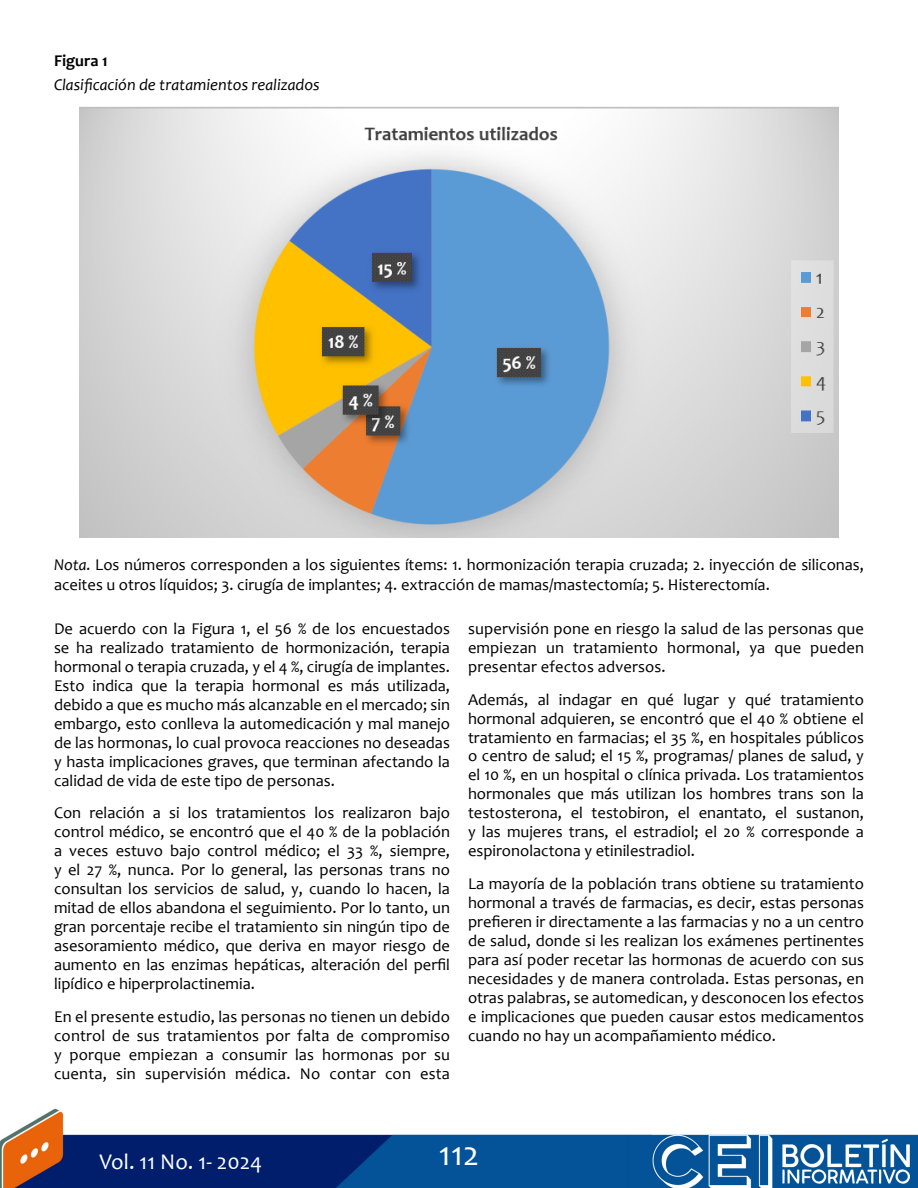
<style>
.page{position:relative;width:918px;height:1188px;background:#fff}
.page>*{position:absolute;margin:0;border:0;box-sizing:border-box;transform-origin:0 0}
.t1{font:34.5px "Candara";color:#fff}
.t2{font:22.5px "Candara";color:#fff}
.t3{font:16.5px/18.9px "Candara";color:#000;text-align:justify}
.t4{font:italic 16.5px "Candara";color:#000}
.t5{font:700 16.5px "Candara";color:#000}
.s1{font-style:italic}
</style>
<div class="page">
<img style="left:0;top:1108px;width:917px;height:80px">
<img style="left:79px;top:107px;width:760px;height:430px">
<p class="t5" style="left:54px;top:50px;width:55px">Figura 1</p>
<p class="t4" style="left:54px;top:74px;width:267px">Clasificación de tratamientos realizados</p>
<p class="t3" style="left:54px;top:555px;width:812px;line-height:19.8px"><span class="s1">Nota.</span> Los números corresponden a los siguientes ítems: 1. hormonización terapia cruzada; 2. inyección de siliconas, aceites u otros líquidos; 3. cirugía de implantes; 4. extracción de mamas/mastectomía; 5. Histerectomía.</p>
<p class="t3" style="left:54px;top:619px;width:398px">De acuerdo con la Figura 1, el 56 % de los encuestados se ha realizado tratamiento de hormonización, terapia hormonal o terapia cruzada, y el 4 %, cirugía de implantes.<br>Esto indica que la terapia hormonal es más utilizada, debido a que es mucho más alcanzable en el mercado; sin embargo, esto conlleva la automedicación y mal manejo de las hormonas, lo cual provoca reacciones no deseadas y hasta implicaciones graves, que terminan afectando la calidad de vida de este tipo de personas.</p>
<p class="t3" style="left:54px;top:803px;width:398px">Con relación a si los tratamientos los realizaron bajo control médico, se encontró que el 40 % de la población a veces estuvo bajo control médico; el 33 %, siempre, y el 27 %, nunca. Por lo general, las personas trans no consultan los servicios de salud, y, cuando lo hacen, la mitad de ellos abandona el seguimiento. Por lo tanto, un gran porcentaje recibe el tratamiento sin ningún tipo de asesoramiento médico, que deriva en mayor riesgo de aumento en las enzimas hepáticas, alteración del perfil lipídico e hiperprolactinemia.</p>
<p class="t3" style="left:54px;top:1007px;width:398px">En el presente estudio, las personas no tienen un debido control de sus tratamientos por falta de compromiso y porque empiezan a consumir las hormonas por su cuenta, sin supervisión médica. No contar con esta</p>
<p class="t3" style="left:468px;top:619px;width:398px">supervisión pone en riesgo la salud de las personas que empiezan un tratamiento hormonal, ya que pueden presentar efectos adversos.</p>
<p class="t3" style="left:468px;top:690px;width:398px">Además, al indagar en qué lugar y qu<span class="s1">é</span> tratamiento hormonal adquieren, se encontró que el 40 % obtiene el tratamiento en farmacias; el 35 %, en hospitales públicos o centro de salud; el 15 %, programas/ planes de salud, y el 10 %, en un hospital o clínica privada. Los tratamientos hormonales que más utilizan los hombres trans son la testosterona, el testobiron, el enantato, el sustanon, y las mujeres trans, el estradiol; el 20 % corresponde a espironolactona y etinilestradiol.</p>
<p class="t3" style="left:468px;top:874px;width:398px">La mayoría de la población trans obtiene su tratamiento hormonal a través de farmacias, es decir, estas personas prefieren ir directamente a las farmacias y no a un centro de salud, donde si les realizan los exámenes pertinentes para así poder recetar las hormonas de acuerdo con sus necesidades y de manera controlada. Estas personas, en otras palabras, se automedican, y desconocen los efectos e implicaciones que pueden causar estos medicamentos cuando no hay un acompañamiento médico.</p>
<h2 class="t2" style="left:99px;top:1147px;width:164px">Vol. 11 No. 1- 2024</h2>
<h1 class="t1" style="left:439px;top:1132px;width:42px">112</h1>
</div>
